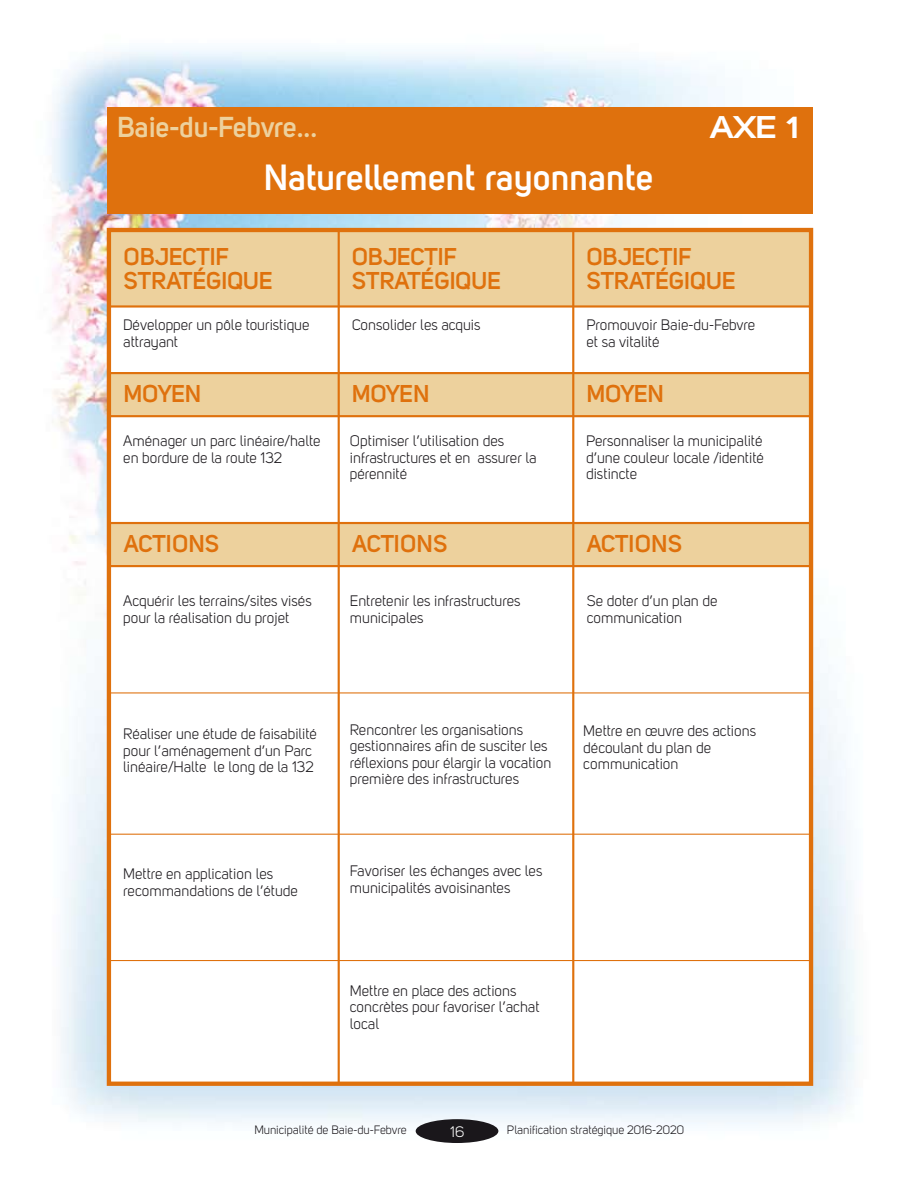
<style>
.page{position:relative;width:918px;height:1188px;background:#fff}
.page>*{position:absolute;margin:0;border:0;box-sizing:border-box;transform-origin:0 0}
.t1{font:700 36px "Uni Sans Semi";color:#fff}
.t2{font:700 31.05px "Uni Sans Semi";color:#fff;scale:1.23 1}
.t3{font:700 28.5px "Uni Sans Semi";color:#edd19d}
.t4{font:700 24px/24px "Uni Sans Semi";color:#df710d}
.t5{font:15px/16.5px "Uni Sans Book";color:#1a171b}
.t6{font:15px "Uni Sans Book";color:#fff}
.t7{font:12px "Uni Sans Book";color:#1a171b}
</style>
<div class="page">
<img style="left:50px;top:49px;width:808px;height:1094px">
<div style="left:416px;top:1119px;width:82px;height:24px;background:#1a171b;border-radius:50%"></div>
<div style="left:107px;top:107px;width:706px;height:107px;background:#df710d"></div>
<div style="left:107px;top:230px;width:702px;height:854px;background:#fff"></div>
<hr style="left:109px;top:692px;width:704px;height:1px;background:#df710d">
<hr style="left:109px;top:834px;width:704px;height:1px;background:#df710d">
<hr style="left:109px;top:960px;width:704px;height:1px;background:#df710d">
<div style="left:109px;top:230px;width:701px;height:76px;background:#edd19d"></div>
<hr style="left:107px;top:305px;width:703px;height:3px;background:#df710d">
<div style="left:109px;top:373px;width:701px;height:43px;background:#edd19d"></div>
<hr style="left:107px;top:372px;width:703px;height:2px;background:#df710d">
<hr style="left:107px;top:415px;width:703px;height:2px;background:#df710d">
<div style="left:109px;top:523px;width:701px;height:43px;background:#edd19d"></div>
<hr style="left:107px;top:522px;width:703px;height:2px;background:#df710d">
<hr style="left:107px;top:565px;width:703px;height:2px;background:#df710d">
<hr style="left:338px;top:230px;width:2px;height:853px;background:#df710d">
<hr style="left:572px;top:230px;width:2px;height:854px;background:#df710d">
<div style="left:107px;top:228px;width:706px;height:858px;border:4px solid #df710d"></div>
<p class="t3" style="left:118px;top:110px;width:201px">Baie-du-Febvre...</p>
<p class="t2" style="left:710px;top:108px;width:75px">AXE 1</p>
<p class="t1" style="left:264px;top:156px;width:391px">Naturellement rayonnante</p>
<p class="t4" style="left:124px;top:244px;width:150px">OBJECTIF<br>STRATÉGIQUE</p>
<p class="t5" style="left:123px;top:317px;width:188px">Développer un pôle touristique attrayant</p>
<p class="t4" style="left:352px;top:244px;width:150px">OBJECTIF<br>STRATÉGIQUE</p>
<p class="t4" style="left:587px;top:244px;width:150px">OBJECTIF<br>STRATÉGIQUE</p>
<p class="t5" style="left:352px;top:317px;width:130px">Consolider les acquis</p>
<p class="t5" style="left:587px;top:317px;width:170px">Promouvoir Baie-du-Febvre et sa vitalité</p>
<p class="t4" style="left:124px;top:381px;width:79px">MOYEN</p>
<p class="t4" style="left:352px;top:381px;width:79px">MOYEN</p>
<p class="t4" style="left:587px;top:381px;width:79px">MOYEN</p>
<p class="t5" style="left:123px;top:433px;width:199px">Aménager un parc linéaire/halte en bordure de la route 132</p>
<p class="t5" style="left:350px;top:433px;width:188px">Optimiser l’utilisation des infrastructures et en assurer la pérennité</p>
<p class="t5" style="left:586px;top:433px;width:179px;text-align:justify">Personnaliser la municipalité d’une couleur locale /identité distincte</p>
<p class="t4" style="left:124px;top:531px;width:97px">ACTIONS</p>
<p class="t4" style="left:352px;top:531px;width:97px">ACTIONS</p>
<p class="t4" style="left:587px;top:531px;width:97px">ACTIONS</p>
<p class="t5" style="left:123px;top:593px;width:190px">Acquérir les terrains/sites visés pour la réalisation du projet</p>
<p class="t5" style="left:350px;top:593px;width:172px">Entretenir les infrastructures municipales</p>
<p class="t5" style="left:587px;top:593px;width:132px">Se doter d’un plan de communication</p>
<p class="t5" style="left:123px;top:726px;width:195px">Réaliser une étude de faisabilité pour l’aménagement d’un Parc linéaire/Halte le long de la 132</p>
<p class="t5" style="left:123px;top:866px;width:176px">Mettre en application les recommandations de l’étude</p>
<p class="t5" style="left:350px;top:721px;width:203px">Rencontrer les organisations gestionnaires afin de susciter les réflexions pour élargir la vocation première des infrastructures</p>
<p class="t5" style="left:350px;top:863px;width:194px">Favoriser les échanges avec les municipalités avoisinantes</p>
<p class="t5" style="left:583px;top:723px;width:174px">Mettre en œuvre des actions découlant du plan de communication</p>
<p class="t5" style="left:350px;top:982px;width:191px">Mettre en place des actions concrètes pour favoriser l’achat local</p>
<p class="t7" style="left:254px;top:1123px;width:154px">Municipalité de Baie-du-Febvre</p>
<p class="t6" style="left:450px;top:1123px;width:16px">16</p>
<p class="t7" style="left:507px;top:1123px;width:178px">Planification stratégique 2016-2020</p>
</div>
